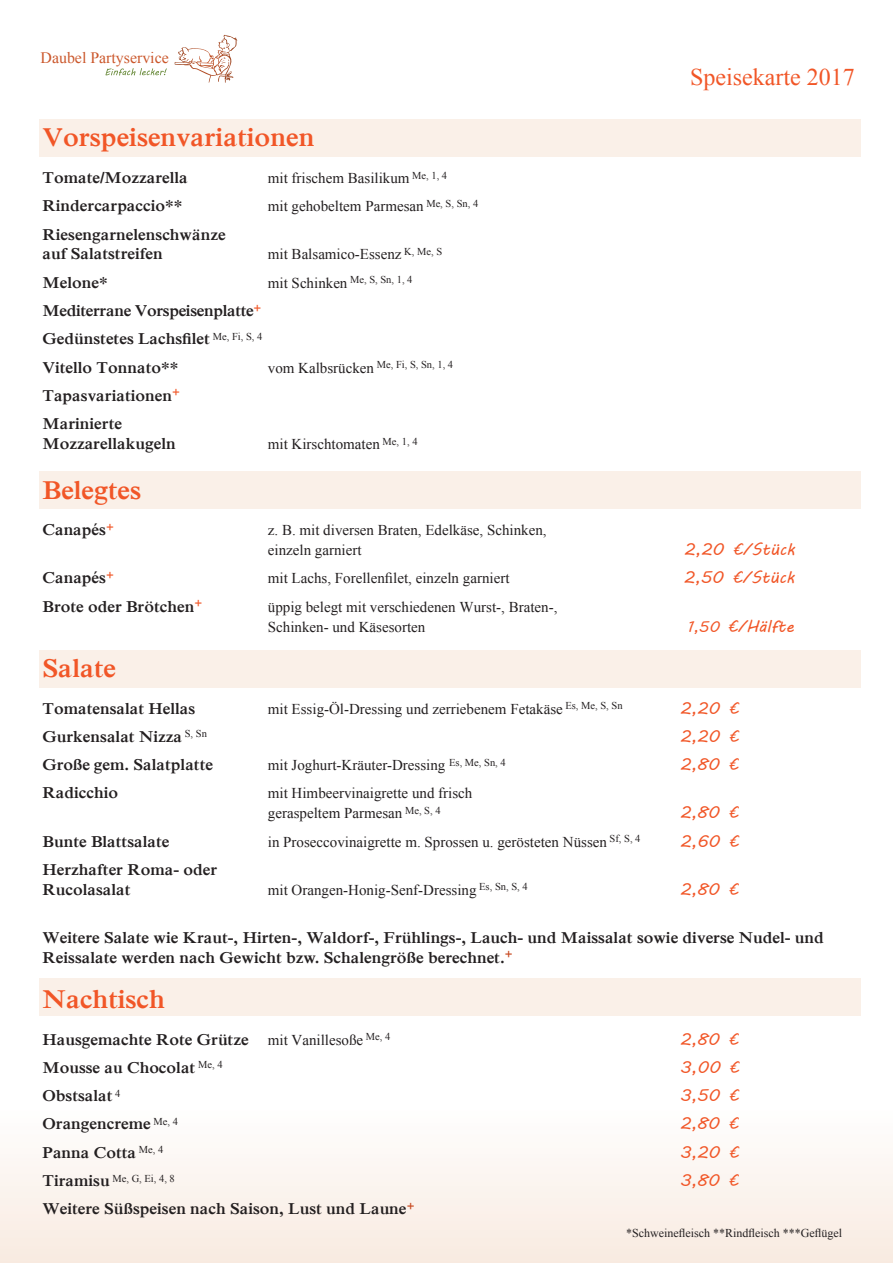
<style>
.page{position:relative;width:893px;height:1263px;background:#fff}
.page>*{position:absolute;margin:0;border:0;box-sizing:border-box;transform-origin:0 0}
.t1{font:700 27px "Iskoola Pota";color:#f15627}
.t2{font:24px "Iskoola Pota";color:#f15627}
.t3{font:700 16.5px/19.8px "Iskoola Pota";color:#231f20}
.t4{font:16.5px "MV Boli";color:#f15627}
.t5{font:15.9px "Iskoola Pota";color:#cb572b}
.t6{font:15px/19.8px "Iskoola Pota";color:#231f20}
.t7{font:12px "Iskoola Pota";color:#231f20}
.t8{font:10.5px "Iskoola Pota";color:#231f20}
.s1{font-size:15px}
.s2{font-weight:400;font-size:15px}
.s3{font-weight:700;font-size:16.5px}
</style>
<div class="page">
<div style="left:39px;top:471px;width:822px;height:38px;background:#faf0e8"></div>
<div style="left:39px;top:119px;width:822px;height:38px;background:#faf0e8"></div>
<div style="left:39px;top:650px;width:822px;height:37px;background:#faf0e8"></div>
<div style="left:39px;top:978px;width:822px;height:38px;background:#faf0e8"></div>
<div style="left:0;top:1105px;width:893px;height:158px;background:linear-gradient(to bottom,#feffff,#f8eae0)"></div>
<svg style="left:106px;top:68px;width:61px;height:8px"></svg>
<svg style="left:175px;top:35px;width:52px;height:48px"></svg>
<p class="t5" style="left:41px;top:48px;width:130px">Daubel Partyservice</p>
<h1 class="t1" style="left:43px;top:122px;width:273px">Vorspeisenvariationen</h1>
<p class="t3" style="left:43px;top:168px;width:147px">Tomate/Mozzarella</p>
<p class="t6" style="left:268px;top:168px;width:181px">mit frischem Basilikum <sup>Me,</sup> <sup>1,</sup> <sup>4</sup></p>
<p class="t3" style="left:43px;top:196px;width:141px">Rindercarpaccio**</p>
<p class="t6" style="left:268px;top:196px;width:212px">mit gehobeltem Parmesan <sup>Me,</sup> <sup>S,</sup> <sup>Sn,</sup> <sup>4</sup></p>
<p class="t3" style="left:43px;top:224px;width:185px">Riesengarnelenschwänze auf Salatstreifen</p>
<p class="t6" style="left:268px;top:245px;width:176px">mit Balsamico-Essenz <sup>K,</sup> <sup>Me,</sup> <sup>S</sup></p>
<p class="t3" style="left:43px;top:272px;width:67px">Melone*</p>
<p class="t6" style="left:268px;top:273px;width:146px">mit Schinken <sup>Me,</sup> <sup>S,</sup> <sup>Sn,</sup> <sup>1,</sup> <sup>4</sup></p>
<p class="t3" style="left:43px;top:296px;width:221px;line-height:28.3px;text-align:justify">Mediterrane Vorspeisenplatte<sup>+ </sup>Gedünstetes Lachsfilet <sup>Me,</sup> <sup>Fi,</sup> <sup>S,</sup> <sup>4<br></sup>Vitello Tonnato**</p>
<p class="t6" style="left:268px;top:358px;width:187px">vom Kalbsrücken <sup>Me,</sup> <sup>Fi,</sup> <sup>S,</sup> <sup>Sn,</sup> <sup>1,</sup> <sup>4</sup></p>
<p class="t3" style="left:43px;top:381px;width:139px;line-height:28.3px">Tapasvariationen<sup>+<br></sup>Marinierte</p>
<p class="t3" style="left:43px;top:434px;width:135px">Mozzarellakugeln</p>
<p class="t6" style="left:268px;top:434px;width:151px">mit Kirschtomaten <sup>Me,</sup> <sup>1,</sup> <sup>4</sup></p>
<h1 class="t1" style="left:43px;top:474px;width:100px">Belegtes</h1>
<p class="t3" style="left:43px;top:520px;width:73px">Canapés<sup>+</sup></p>
<p class="t6" style="left:268px;top:520px;width:280px">z. B. mit diversen Braten, Edelkäse, Schinken, einzeln garniert</p>
<h2 class="t2" style="left:690px;top:63px;width:166px">Speisekarte 2017</h2>
<p class="t4" style="left:684px;top:538px;width:111px">2,20 €/Stück</p>
<p class="t3" style="left:43px;top:568px;width:73px">Canapés<sup>+</sup></p>
<p class="t6" style="left:268px;top:568px;width:243px">mit Lachs, Forellenfilet, einzeln garniert</p>
<p class="t4" style="left:684px;top:566px;width:111px">2,50 €/Stück</p>
<p class="t3" style="left:43px;top:596px;width:161px">Brote oder Brötchen<sup>+</sup></p>
<p class="t6" style="left:268px;top:597px;width:291px">üppig belegt mit verschiedenen Wurst-, Braten-,<br>Schinken- und Käsesorten</p>
<p class="t4" style="left:688px;top:615px;width:108px"><span class="s1">1,50</span> €/Hälfte</p>
<h1 class="t1" style="left:43px;top:652px;width:75px">Salate</h1>
<p class="t3" style="left:43px;top:698px;width:154px">Tomatensalat Hellas</p>
<p class="t6" style="left:268px;top:699px;width:356px">mit Essig-Öl-Dressing und zerriebenem Fetakäse <sup>Es,</sup> <sup>Me,</sup> <sup>S,</sup> <sup>Sn</sup></p>
<p class="t4" style="left:680px;top:697px;width:60px">2,20 €</p>
<p class="t3" style="left:43px;top:726px;width:166px">Gurkensalat Nizza <sup>S,</sup> <sup>Sn</sup></p>
<p class="t4" style="left:680px;top:725px;width:60px">2,20 €</p>
<p class="t3" style="left:43px;top:755px;width:172px">Große gem. Salatplatte</p>
<p class="t6" style="left:268px;top:755px;width:239px">mit Joghurt-Kräuter-Dressing <sup>Es,</sup> <sup>Me,</sup> <sup>Sn,</sup> <sup>4</sup></p>
<p class="t4" style="left:680px;top:753px;width:60px">2,80 €</p>
<p class="t3" style="left:43px;top:783px;width:77px">Radicchio</p>
<p class="t6" style="left:268px;top:783px;width:206px">mit Himbeervinaigrette und frisch geraspeltem Parmesan <sup>Me,</sup> <sup>S,</sup> <sup>4</sup></p>
<p class="t4" style="left:680px;top:801px;width:60px">2,80 €</p>
<p class="t3" style="left:43px;top:831px;width:128px">Bunte Blattsalate</p>
<p class="t6" style="left:268px;top:832px;width:374px">in Proseccovinaigrette m. Sprossen u. gerösteten Nüssen <sup>Sf,</sup> <sup>S,</sup> <sup>4</sup></p>
<p class="t4" style="left:680px;top:830px;width:60px">2,60 €</p>
<p class="t3" style="left:43px;top:859px;width:176px">Herzhafter Roma- oder<br>Rucolasalat</p>
<p class="t6" style="left:268px;top:880px;width:261px">mit Orangen-Honig-Senf-Dressing <sup>Es,</sup> <sup>Sn,</sup> <sup>S,</sup> <sup>4</sup></p>
<p class="t4" style="left:680px;top:878px;width:60px">2,80 €</p>
<p class="t3" style="left:43px;top:927px;width:783px">Weitere Salate wie Kraut-, Hirten-, Waldorf-, Frühlings-, Lauch- und Maissalat sowie diverse Nudel- und<br>Reissalate werden nach Gewicht bzw. Schalengröße berechnet.<sup>+</sup></p>
<h1 class="t1" style="left:43px;top:983px;width:124px">Nachtisch</h1>
<p class="t3" style="left:43px;top:1029px;width:349px">Hausgemachte Rote Grütze <span class="s2">mit Vanillesoße</span> <sup>Me,</sup> <sup>4</sup></p>
<p class="t4" style="left:680px;top:1027px;width:60px">2,80 €</p>
<p class="t3" style="left:43px;top:1057px;width:182px">Mousse au Chocolat <sup>Me,</sup> <sup>4</sup></p>
<p class="t4" style="left:680px;top:1056px;width:61px">3,00 €</p>
<p class="t3" style="left:43px;top:1086px;width:80px">Obstsalat <sup>4</sup></p>
<p class="t4" style="left:680px;top:1084px;width:60px">3,50 €</p>
<p class="t3" style="left:43px;top:1114px;width:137px">Orangencreme <sup>Me,</sup> <sup>4</sup></p>
<p class="t4" style="left:680px;top:1112px;width:60px">2,80 €</p>
<p class="t3" style="left:43px;top:1142px;width:122px">Panna Cotta <sup>Me,</sup> <sup>4</sup></p>
<p class="t4" style="left:680px;top:1141px;width:60px">3,20 €</p>
<p class="t8" style="left:43px;top:1172px;width:134px"><span class="s3">Tiramisu</span> Me, G, Ei, 4, 8</p>
<p class="t4" style="left:680px;top:1169px;width:60px">3,80 €</p>
<p class="t3" style="left:43px;top:1199px;width:374px">Weitere Süßspeisen nach Saison, Lust und Laune<sup>+</sup></p>
<p class="t7" style="left:626px;top:1226px;width:217px">*Schweinefleisch **Rindfleisch ***Geflügel</p>
</div>
